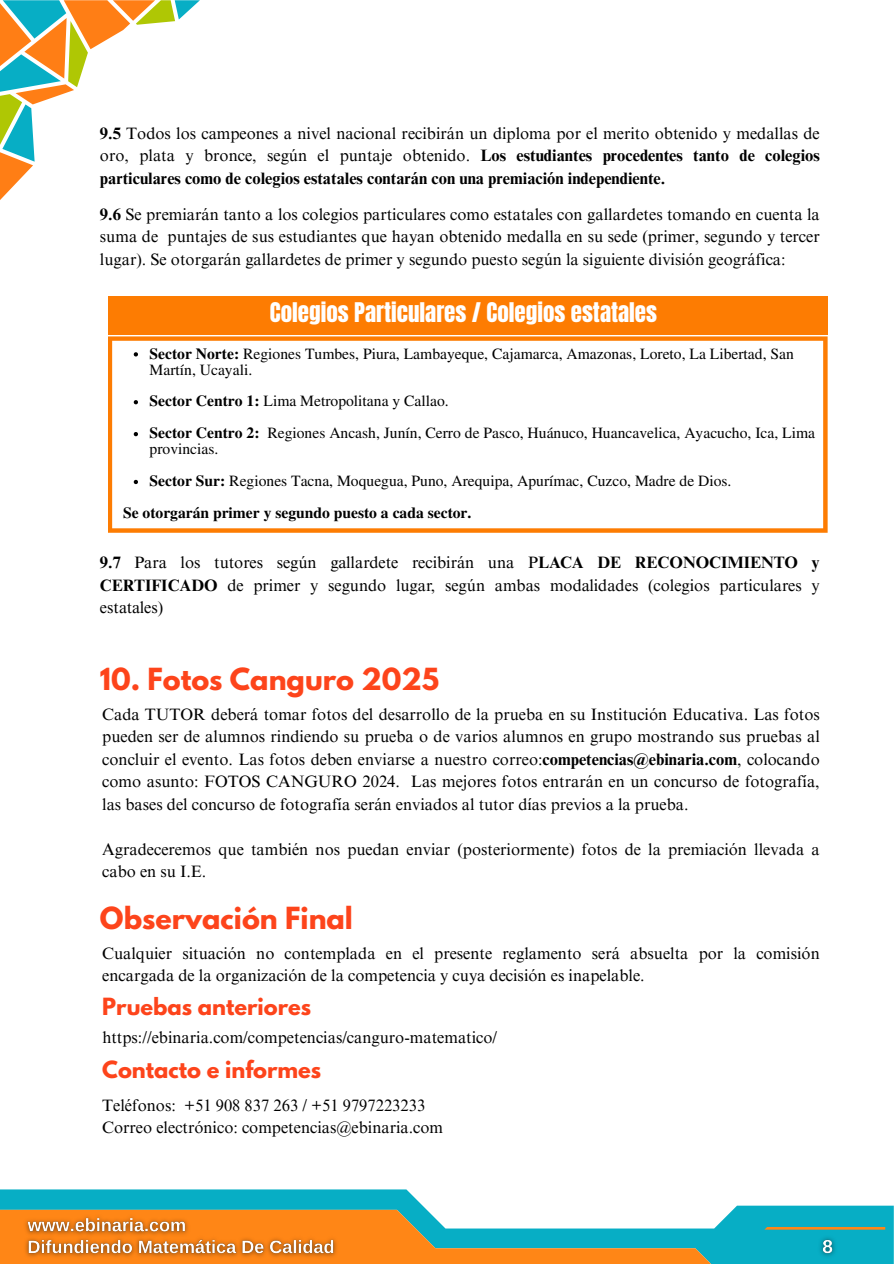
<style>
.page{position:relative;width:894px;height:1264px;background:#fff}
.page>*{position:absolute;margin:0;border:0;box-sizing:border-box;transform-origin:0 0}
.t1{font:700 27px "League Spartan";color:#fd441b}
.t2{font:22.95px "Anton";color:#fff}
.t3{font:700 21px "League Spartan";color:#fd441b}
.t4{font:16.5px/22.5px "Times NRMT Pro";color:#000;text-align:justify}
.t5{font:15.6px/15.9px "Free Serif";color:#000}
.t6{font:700 15.6px "Free Serif";color:#000}
.s1{font-weight:700}
</style>
<div class="page">
<div style="left:108px;top:296px;width:719px;height:38px;background:#fd7c02"></div>
<svg style="left:108px;top:336px;width:719px;height:197px"></svg>
<svg style="left:134px;top:352px;width:4px;height:4px"></svg>
<svg style="left:134px;top:400px;width:4px;height:4px"></svg>
<svg style="left:134px;top:432px;width:4px;height:4px"></svg>
<svg style="left:134px;top:480px;width:4px;height:4px"></svg>
<svg style="left:0;top:0;width:200px;height:200px"></svg>
<svg style="left:0;top:1189px;width:893px;height:74px;fill:#07aec5"></svg>
<svg style="left:0;top:1209px;width:714px;height:54px"></svg>
<svg style="left:764px;top:1226px;width:120px;height:3px"></svg>
<img style="left:18px;top:1209px;width:176px;height:32px">
<img style="left:20px;top:1230px;width:322px;height:33px">
<img style="left:813px;top:1230px;width:28px;height:33px">
<h5 class="t4" style="left:100px;top:124px;width:721px"><span class="s1">9.5</span> Todos los campeones a nivel nacional recibirán un diploma por el merito obtenido y medallas de oro, plata y bronce, según el puntaje obtenido. <span class="s1">Los estudiantes procedentes tanto de colegios particulares como de colegios estatales contarán con una premiación independiente.</span></h5>
<h2 class="t4" style="left:100px;top:205px;width:721px"><span class="s1">9.6</span> Se premiarán tanto a los colegios particulares como estatales con gallardetes tomando en cuenta la suma de puntajes de sus estudiantes que hayan obtenido medalla en su sede (primer, segundo y tercer lugar). Se otorgarán gallardetes de primer y segundo puesto según la siguiente división geográfica:</h2>
<p class="t2" style="left:270px;top:296px;width:388px">Colegios Particulares / Colegios estatales</p>
<p class="t5" style="left:149px;top:346px;width:645px"><span class="s1">Sector Norte:</span> Regiones Tumbes, Piura, Lambayeque, Cajamarca, Amazonas, Loreto, La Libertad, San<br>Martín, Ucayali.</p>
<h5 class="t5" style="left:149px;top:394px;width:300px"><span class="s1">Sector Centro 1:</span> Lima Metropolitana y Callao.</h5>
<h5 class="t5" style="left:149px;top:426px;width:666px"><span class="s1">Sector Centro 2:</span> Regiones Ancash, Junín, Cerro de Pasco, Huánuco, Huancavelica, Ayacucho, Ica, Lima provincias.</h5>
<h3 class="t5" style="left:149px;top:473px;width:583px"><span class="s1">Sector Sur:</span> Regiones Tacna, Moquegua, Puno, Arequipa, Apurímac, Cuzco, Madre de Dios.</h3>
<p class="t6" style="left:123px;top:504px;width:350px">Se otorgarán primer y segundo puesto a cada sector.</p>
<h2 class="t4" style="left:100px;top:553px;width:721px"><span class="s1">9.7</span> Para los tutores según gallardete recibirán una P<span class="s1">LACA DE RECONOCIMIENTO y CERTIFICADO</span> de primer y segundo lugar, según ambas modalidades (colegios particulares y estatales)</h2>
<p class="t1" style="left:100px;top:666px;width:340px">10. Fotos Canguro 2025</p>
<p class="t4" style="left:102px;top:704px;width:718px">Cada TUTOR deberá tomar fotos del desarrollo de la prueba en su Institución Educativa. Las fotos pueden ser de alumnos rindiendo su prueba o de varios alumnos en grupo mostrando sus pruebas al concluir el evento. Las fotos deben enviarse a nuestro correo:<span class="s1">competencias@ebinaria.com</span>, colocando como asunto: FOTOS CANGURO 2024. Las mejores fotos entrarán en un concurso de fotografía, las bases del concurso de fotografía serán enviados al tutor días previos a la prueba.</p>
<h6 class="t4" style="left:102px;top:839px;width:718px">Agradeceremos que también nos puedan enviar (posteriormente) fotos de la premiación llevada a cabo en su I.E.</h6>
<h5 class="t1" style="left:100px;top:904px;width:254px">Observación Final</h5>
<h5 class="t4" style="left:102px;top:943px;width:718px">Cualquier situación no contemplada en el presente reglamento será absuelta por la comisión encargada de la organización de la competencia y cuya decisión es inapelable.</h5>
<h1 class="t3" style="left:102px;top:996px;width:210px">Pruebas anteriores</h1>
<h5 class="t4" style="left:102px;top:1028px;width:396px">https://ebinaria.com/competencias/canguro-matematico/</h5>
<h5 class="t3" style="left:102px;top:1058px;width:220px">Contacto e informes</h5>
<h1 class="t4" style="left:102px;top:1095px;width:342px">Teléfonos: +51 908 837 263 / +51 9797223233<br>Correo electrónico: competencias@ebinaria.com</h1>
</div>
